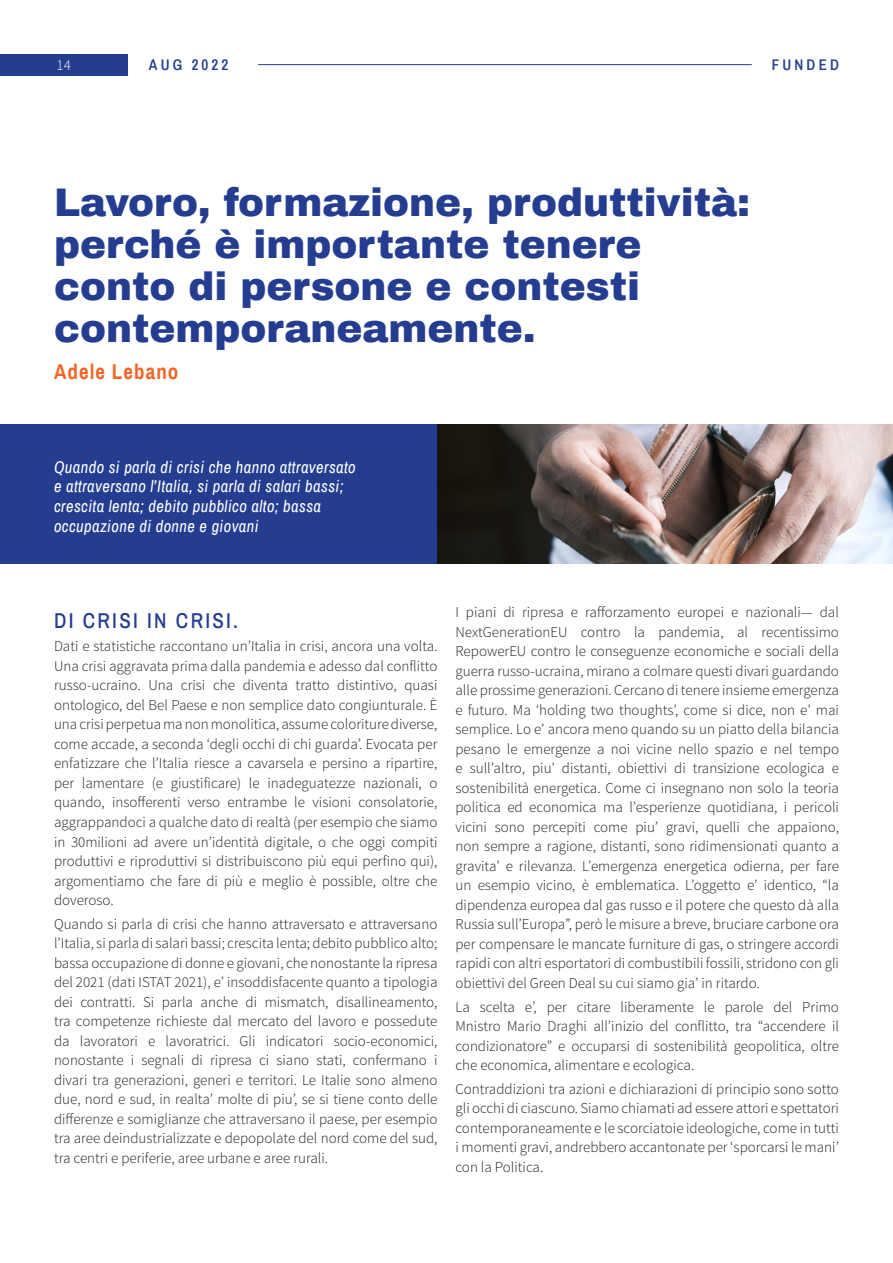
<style>
.page{position:relative;width:893px;height:1263px;background:#fff}
.page>*{position:absolute;margin:0;border:0;box-sizing:border-box;transform-origin:0 0}
.Article_Title{font:900 39px/42px "Archivo";color:#243d91}
.Article_Heading{font:500 21px "Archivo Narrow";letter-spacing:.11em;color:#243d91}
.Article_Author{font:700 21px "Archivo Narrow";letter-spacing:.05em;color:#f26627}
.Callout_Caption{font:italic 16.5px/19.8px "Archivo Narrow";letter-spacing:.025em;color:#fff}
.Article_Pg{font:300 15px/19.5px "Source Sans Pro";color:#231f20;text-align:justify}
.t1{font:600 15px "Archivo Narrow";letter-spacing:.21em;color:#243d91}
.t2{font:300 15px "Source Sans Pro";color:#fff}
</style>
<div class="page">
<div style="left:0;top:54px;width:128px;height:21px;background:#243d91"></div>
<hr style="left:258px;top:64px;width:494px;height:1px;background:#243d91">
<div style="left:0;top:424px;width:437px;height:139px;background:#243d91"></div>
<img style="left:437px;top:424px;width:456px;height:139px">
<p class="t2" style="left:57px;top:56px;width:16px">14</p>
<p class="t1" style="left:149px;top:54px;width:81px">AUG 2022</p>
<p class="t1" style="left:772px;top:54px;width:68px">FUNDED</p>
<p class="Article_Title" style="left:54px;top:181px;width:697px">Lavoro, formazione, produttività: perché è importante tenere conto di persone e contesti contemporaneamente.</p>
<p class="Article_Author" style="left:54px;top:357px;width:126px">Adele Lebano</p>
<p class="Callout_Caption" style="left:54px;top:457px;width:303px">Quando si parla di crisi che hanno attraversato e attraversano l’Italia, si parla di salari bassi; crescita lenta; debito pubblico alto; bassa occupazione di donne e giovani</p>
<p class="Article_Heading" style="left:54px;top:606px;width:185px">DI CRISI IN CRISI.</p>
<p class="Article_Pg" style="left:54px;top:637px;width:385px">Dati e statistiche raccontano un’Italia in crisi, ancora una volta.<br>Una crisi aggravata prima dalla pandemia e adesso dal conflitto russo-ucraino. Una crisi che diventa tratto distintivo, quasi ontologico, del Bel Paese e non semplice dato congiunturale. È una crisi perpetua ma non monolitica, assume coloriture diverse, come accade, a seconda ‘degli occhi di chi guarda’. Evocata per enfatizzare che l’Italia riesce a cavarsela e persino a ripartire, per lamentare (e giustificare) le inadeguatezze nazionali, o quando, insofferenti verso entrambe le visioni consolatorie, aggrappandoci a qualche dato di realtà (per esempio che siamo in 30milioni ad avere un’identità digitale, o che oggi compiti produttivi e riproduttivi si distribuiscono più equi perfino qui), argomentiamo che fare di più e meglio è possible, oltre che doveroso.</p>
<p class="Article_Pg" style="left:54px;top:914px;width:385px">Quando si parla di crisi che hanno attraversato e attraversano l’Italia, si parla di salari bassi; crescita lenta; debito pubblico alto; bassa occupazione di donne e giovani, che nonostante la ripresa del 2021 (dati ISTAT 2021), e’ insoddisfacente quanto a tipologia dei contratti. Si parla anche di mismatch, disallineamento, tra competenze richieste dal mercato del lavoro e possedute da lavoratori e lavoratrici. Gli indicatori socio-economici, nonostante i segnali di ripresa ci siano stati, confermano i divari tra generazioni, generi e territori. Le Italie sono almeno due, nord e sud, in realta’ molte di piu’, se si tiene conto delle differenze e somiglianze che attraversano il paese, per esempio tra aree deindustrializzate e depopolate del nord come del sud, tra centri e periferie, aree urbane e aree rurali.</p>
<p class="Article_Pg" style="left:455px;top:603px;width:385px">I piani di ripresa e rafforzamento europei e nazionali— dal NextGenerationEU contro la pandemia, al recentissimo RepowerEU contro le conseguenze economiche e sociali della guerra russo-ucraina, mirano a colmare questi divari guardando alle prossime generazioni. Cercano di tenere insieme emergenza e futuro. Ma ‘holding two thoughts’, come si dice, non e’ mai semplice. Lo e’ ancora meno quando su un piatto della bilancia pesano le emergenze a noi vicine nello spazio e nel tempo e sull’altro, piu’ distanti, obiettivi di transizione ecologica e sostenibilità energetica. Come ci insegnano non solo la teoria politica ed economica ma l’esperienze quotidiana, i pericoli vicini sono percepiti come piu’ gravi, quelli che appaiono, non sempre a ragione, distanti, sono ridimensionati quanto a gravita’ e rilevanza. L’emergenza energetica odierna, per fare un esempio vicino, è emblematica. L’oggetto e’ identico, “la dipendenza europea dal gas russo e il potere che questo dà alla Russia sull’Europa”, però le misure a breve, bruciare carbone ora per compensare le mancate furniture di gas, o stringere accordi rapidi con altri esportatori di combustibili fossili, stridono con gli obiettivi del Green Deal su cui siamo gia’ in ritardo.</p>
<p class="Article_Pg" style="left:455px;top:997px;width:385px">La scelta e’, per citare liberamente le parole del Primo Mnistro Mario Draghi all’inizio del conflitto, tra “accendere il condizionatore” e occuparsi di sostenibilità geopolitica, oltre che economica, alimentare e ecologica.</p>
<p class="Article_Pg" style="left:455px;top:1079px;width:385px">Contraddizioni tra azioni e dichiarazioni di principio sono sotto gli occhi di ciascuno. Siamo chiamati ad essere attori e spettatori contemporaneamente e le scorciatoie ideologiche, come in tutti i momenti gravi, andrebbero accantonate per ‘sporcarsi le mani’ con la Politica.</p>
</div>
